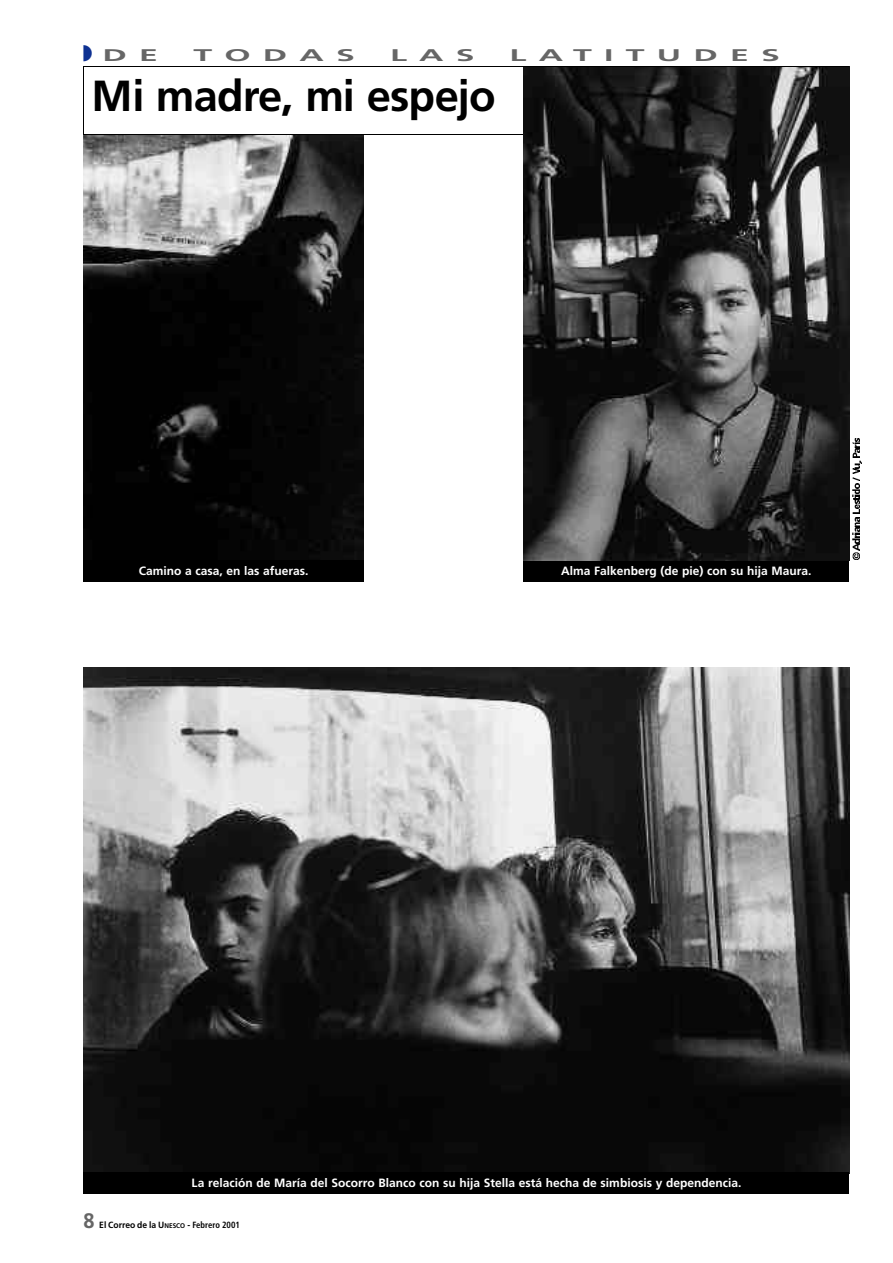
<style>
.page{position:relative;width:893px;height:1263px;background:#fff}
.page>*{position:absolute;margin:0;border:0;box-sizing:border-box;transform-origin:0 0}
.t1{font:700 43.5px "Frutiger";letter-spacing:-.015em;color:#000}
.t2{font:700 21px "Frutiger";color:#666;scale:.95 1}
.t3{font:700 16.8px "Frutiger";color:#666;scale:2 1}
.t4{font:700 12px "Frutiger";color:#fff}
.t5{font:700 9px "Frutiger";color:#000;scale:.95 1}
.s1{color:#0e3192}
.s2{font-size:6.75px}
.s3{font-stretch:condensed}
</style>
<div class="page">
<hr style="left:83px;top:67px;width:1px;height:68px;background:#000">
<img style="left:83px;top:668px;width:766px;height:504px">
<div style="left:83px;top:1172px;width:766px;height:22px;background:#000"></div>
<img style="left:83px;top:136px;width:281px;height:424px">
<div style="left:523px;top:560px;width:326px;height:21px;background:#000"></div>
<hr style="left:83px;top:135px;width:440px;height:1px;background:#000">
<div style="left:83px;top:560px;width:281px;height:21px;background:#000"></div>
<img style="left:523px;top:67px;width:326px;height:493px">
<hr style="left:83px;top:66px;width:766px;height:1px;background:#000">
<svg style="left:849px;top:438px;width:12px;height:122px"></svg>
<h3 class="t3" style="left:83px;top:48px;width:39px"><span class="s1">◗</span> D E</h3>
<h3 class="t3" style="left:193px;top:48px;width:82px">T O D A S</h3>
<h3 class="t3" style="left:390px;top:48px;width:44px">L A S</h3>
<h3 class="t3" style="left:509px;top:48px;width:137px">L A T I T U D E S</h3>
<h1 class="t1" style="left:92px;top:79px;width:405px">Mi madre, mi espejo</h1>
<p class="t4" style="left:139px;top:566px;width:171px">Camino a casa, en las afueras.</p>
<p class="t4" style="left:561px;top:566px;width:252px">Alma Falkenberg (de pie) con su hija Maura.</p>
<p class="t4" style="left:192px;top:1178px;width:551px">La relación de María del Socorro Blanco con su hija Stella está hecha de simbiosis y dependencia.</p>
<h2 class="t2" style="left:83px;top:1212px;width:13px">8</h2>
<p class="t5" style="left:99px;top:1221px;width:150px">El Correo de la U<span class="s2">NESCO</span> - <span class="s3">Febrero 2001</span></p>
</div>
